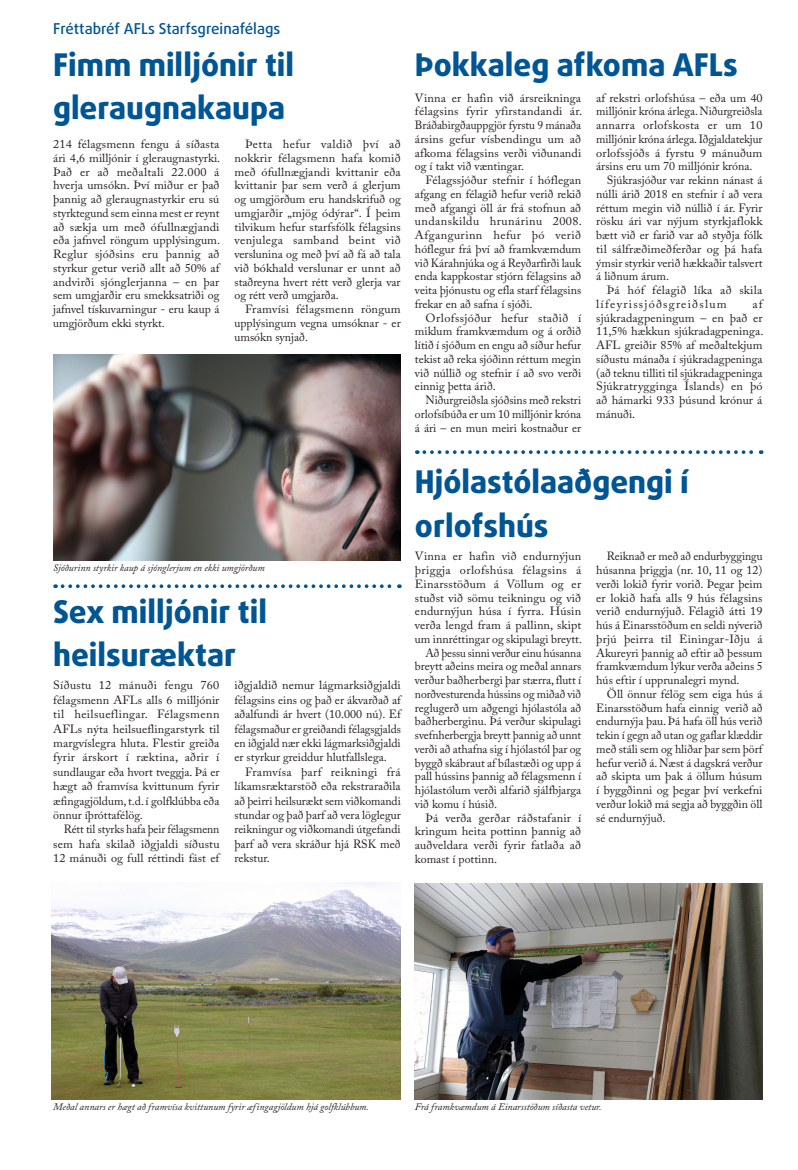
<style>
.page{position:relative;width:798px;height:1170px;background:#fff}
.page>*{position:absolute;margin:0;border:0;box-sizing:border-box;transform-origin:0 0}
.t1{font:800 31.25px/43.8px "Daxline Pro";color:#005595}
.t2{font:500 15px "Daxline Pro";color:#005595}
.t3{font:11.88px/13.8px "Adobe Caslon Pro";color:#231f20;text-align:justify}
.t4{font:11.88px "Adobe Caslon Pro";letter-spacing:.02em;color:#231f20}
.t5{font:11.88px "Adobe Caslon Pro";letter-spacing:.025em;color:#231f20}
.t6{font:11.88px "Adobe Caslon Pro";letter-spacing:.1em;color:#231f20}
.t7{font:italic 10px "Adobe Caslon Pro";color:#231f20}
</style>
<div class="page">
<img style="left:53px;top:354px;width:347px;height:206px">
<img style="left:51px;top:882px;width:349px;height:216px">
<svg style="left:62px;top:584px;width:338px;height:4px"></svg>
<svg style="left:424px;top:450px;width:337px;height:4px"></svg>
<img style="left:415px;top:883px;width:347px;height:215px">
<p class="t2" style="left:53px;top:19px;width:228px">Fréttabréf AFLs Starfsgreinafélags</p>
<h1 class="t1" style="left:53px;top:43px;width:242px">Fimm milljónir til gleraugnakaupa</h1>
<h1 class="t1" style="left:415px;top:43px;width:324px">Þokkaleg afkoma AFLs</h1>
<p class="t3" style="left:415px;top:91px;width:169px">Vinna er hafin við ársreikninga félagsins fyrir yfirstandandi ár.<br>Bráðabirgðauppgjör fyrstu 9 mánaða ársins gefur vísbendingu um að afkoma félagsins verði viðunandi og í takt við væntingar.</p>
<p class="t3" style="left:415px;top:173px;width:168px;text-indent:11px">Félagssjóður stefnir í hóflegan afgang en félagið hefur verið rekið með afgangi öll ár frá stofnun að undanskildu hrunárinu 2008.<br>Afgangurinn hefur þó verið hóflegur frá því að framkvæmdum við Kárahnjúka og á Reyðarfirði lauk enda kappkostar stjórn félagsins að veita þjónustu og efla starf félagsins frekar en að safna í sjóði.</p>
<p class="t3" style="left:415px;top:311px;width:168px;text-indent:11px">Orlofssjóður hefur staðið í miklum framkvæmdum og á orðið lítið í sjóðum en engu að síður hefur tekist að reka sjóðinn réttum megin við núllið og stefnir í að svo verði einnig þetta árið.</p>
<p class="t3" style="left:415px;top:393px;width:168px;text-indent:11px">Niðurgreiðsla sjóðsins með rekstri orlofsíbúða er um 10 milljónir króna á ári – en mun meiri kostnaður er</p>
<p class="t3" style="left:596px;top:91px;width:168px">af rekstri orlofshúsa – eða um 40</p>
<p class="t3" style="left:596px;top:104px;width:168px">milljónir króna árlega. Niðurgreiðsla</p>
<p class="t4" style="left:596px;top:118px;width:168px">annarra orlofskosta er um 10</p>
<p class="t3" style="left:596px;top:132px;width:168px">milljónir króna árlega. Iðgjaldatekjur</p>
<p class="t3" style="left:596px;top:146px;width:168px">orlofssjóðs á fyrstu 9 mánuðum</p>
<p class="t3" style="left:596px;top:159px;width:158px">ársins eru um 70 milljónir króna.</p>
<p class="t3" style="left:606px;top:173px;width:157px">Sjúkrasjóður var rekinn nánast á</p>
<p class="t3" style="left:596px;top:187px;width:168px">núlli árið 2018 en stefnir í að vera</p>
<p class="t3" style="left:596px;top:201px;width:168px">réttum megin við núllið í ár. Fyrir</p>
<p class="t3" style="left:596px;top:214px;width:168px">rösku ári var nýjum styrkjaflokk</p>
<p class="t3" style="left:596px;top:228px;width:168px">bætt við er farið var að styðja fólk</p>
<p class="t3" style="left:596px;top:242px;width:168px">til sálfræðimeðferðar og þá hafa</p>
<p class="t3" style="left:596px;top:256px;width:168px">ýmsir styrkir verið hækkaðir talsvert</p>
<p class="t3" style="left:596px;top:269px;width:74px">á liðnum árum.</p>
<p class="t4" style="left:606px;top:283px;width:157px">Þá hóf félagið líka að skila</p>
<p class="t6" style="left:596px;top:297px;width:132px">lífeyrissjóðsgreiðslum</p>
<p class="t3" style="left:53px;top:137px;width:168px">214 félagsmenn fengu á síðasta ári 4,6 milljónir í gleraugnastyrki.<br>Það er að meðaltali 22.000 á hverja umsókn. Því miður er það þannig að gleraugnastyrkir eru sú styrktegund sem einna mest er reynt að sækja um með ófullnægjandi eða jafnvel röngum upplýsingum.<br>Reglur sjóðsins eru þannig að styrkur getur verið allt að 50% af andvirði sjónglerjanna – en þar sem umgjarðir eru smekksatriði og jafnvel tískuvarningur - eru kaup á umgjörðum ekki styrkt.</p>
<p class="t3" style="left:234px;top:137px;width:168px;text-indent:11px">Þetta hefur valdið því að nokkrir félagsmenn hafa komið með ófullnægjandi kvittanir eða kvittanir þar sem verð á glerjum og umgjörðum eru handskrifuð og umgjarðir „mjög ódýrar“. Í þeim tilvikum hefur starfsfólk félagsins venjulega samband beint við verslunina og með því að fá að tala við bókhald verslunar er unnt að staðreyna hvert rétt verð glerja var og rétt verð umgjarða.</p>
<p class="t3" style="left:596px;top:297px;width:169px;text-indent:156px">af sjúkradagpeningum – en það er 11,5% hækkun sjúkradagpeninga.<br>AFL greiðir 85% af meðaltekjum síðustu mánaða í sjúkradagpeninga (að teknu tilliti til sjúkradagpeninga Sjúkratrygginga Íslands) en þó að hámarki 933 þúsund krónur á mánuði.</p>
<p class="t3" style="left:234px;top:302px;width:168px;text-indent:11px">Framvísi félagsmenn röngum upplýsingum vegna umsóknar - er umsókn synjað.</p>
<p class="t7" style="left:53px;top:562px;width:213px">Sjóðurinn styrkir kaup á sjónglerjum en ekki umgjörðum</p>
<h1 class="t1" style="left:53px;top:590px;width:215px">Sex milljónir til heilsuræktar</h1>
<p class="t3" style="left:53px;top:678px;width:168px;line-height:14.4px">Síðustu 12 mánuði fengu 760 félagsmenn AFLs alls 6 milljónir til heilsueflingar. Félagsmenn AFLs nýta heilsueflingarstyrk til margvíslegra hluta. Flestir greiða fyrir árskort í ræktina, aðrir í sundlaugar eða hvort tveggja. Þá er hægt að framvísa kvittunum fyrir æfingagjöldum, t.d. í golfklúbba eða önnur íþróttafélög.</p>
<p class="t3" style="left:53px;top:821px;width:168px;line-height:14.4px;text-indent:11px">Rétt til styrks hafa þeir félagsmenn sem hafa skilað iðgjaldi síðustu 12 mánuði og full réttindi fást ef</p>
<p class="t3" style="left:234px;top:678px;width:168px;line-height:14.4px">iðgjaldið nemur lágmarksiðgjaldi félagsins eins og það er ákvarðað af aðalfundi ár hvert (10.000 nú). Ef félagsmaður er greiðandi félagsgjalds en iðgjald nær ekki lágmarksiðgjaldi er styrkur greiddur hlutfallslega.</p>
<p class="t3" style="left:234px;top:764px;width:168px;line-height:14.4px;text-indent:11px">Framvísa þarf reikningi frá líkamsræktarstöð eða rekstraraðila að þeirri heilsurækt sem viðkomandi stundar og það þarf að vera löglegur reikningur og viðkomandi útgefandi þarf að vera skráður hjá RSK með rekstur.</p>
<h1 class="t1" style="left:415px;top:460px;width:275px">Hjólastólaaðgengi í orlofshús</h1>
<p class="t3" style="left:415px;top:549px;width:168px">Vinna er hafin við endurnýjun</p>
<p class="t5" style="left:415px;top:563px;width:168px">þriggja orlofshúsa félagsins á</p>
<p class="t4" style="left:415px;top:576px;width:168px">Einarsstöðum á Völlum og er</p>
<p class="t3" style="left:415px;top:590px;width:168px">stuðst við sömu teikningu og við</p>
<p class="t3" style="left:415px;top:604px;width:168px">endurnýjun húsa í fyrra. Húsin</p>
<p class="t3" style="left:415px;top:618px;width:168px">verða lengd fram á pallinn, skipt</p>
<p class="t3" style="left:415px;top:632px;width:168px">um innréttingar og skipulagi breytt.</p>
<p class="t3" style="left:425px;top:645px;width:157px">Að þessu sinni verður einu húsanna</p>
<p class="t3" style="left:415px;top:659px;width:168px">breytt aðeins meira og meðal annars</p>
<p class="t3" style="left:415px;top:673px;width:168px">verður baðherbergi þar stærra, flutt í</p>
<p class="t3" style="left:415px;top:687px;width:168px">norðvesturenda hússins og miðað við</p>
<p class="t3" style="left:415px;top:700px;width:168px">reglugerð um aðgengi hjólastóla að</p>
<p class="t3" style="left:415px;top:714px;width:168px">baðherberginu. Þá verður skipulagi</p>
<p class="t3" style="left:415px;top:728px;width:168px">svefnherbergja breytt þannig að unnt</p>
<p class="t3" style="left:415px;top:742px;width:168px">verði að athafna sig í hjólastól þar og</p>
<p class="t3" style="left:415px;top:755px;width:167px">byggð skábraut af bílastæði og upp á</p>
<p class="t3" style="left:415px;top:769px;width:168px">pall hússins þannig að félagsmenn í</p>
<p class="t3" style="left:415px;top:783px;width:168px">hjólastólum verði alfarið sjálfbjarga</p>
<p class="t3" style="left:415px;top:797px;width:84px">við komu í húsið.</p>
<p class="t3" style="left:425px;top:810px;width:157px">Þá verða gerðar ráðstafanir í</p>
<p class="t3" style="left:415px;top:824px;width:168px">kringum heita pottinn þannig að</p>
<p class="t3" style="left:415px;top:838px;width:168px">auðveldara verði fyrir fatlaða að</p>
<p class="t3" style="left:415px;top:852px;width:84px">komast í pottinn.</p>
<p class="t3" style="left:596px;top:549px;width:168px;text-indent:11px">Reiknað er með að endurbyggingu húsanna þriggja (nr. 10, 11 og 12) verði lokið fyrir vorið. Þegar þeim er lokið hafa alls 9 hús félagsins verið endurnýjuð. Félagið átti 19 hús á Einarsstöðum en seldi nýverið þrjú þeirra til Einingar-Iðju á Akureyri þannig að eftir að þessum framkvæmdum lýkur verða aðeins 5 hús eftir í upprunalegri mynd.</p>
<p class="t3" style="left:596px;top:687px;width:168px;text-indent:11px">Öll önnur félög sem eiga hús á Einarsstöðum hafa einnig verið að endurnýja þau. Þá hafa öll hús verið tekin í gegn að utan og gaflar klæddir með stáli sem og hliðar þar sem þörf hefur verið á. Næst á dagskrá verður að skipta um þak á öllum húsum í byggðinni og þegar því verkefni verður lokið má segja að byggðin öll sé endurnýjuð.</p>
<p class="t7" style="left:53px;top:1100px;width:317px">Meðal annars er hægt að framvísa kvittunum fyrir æfingagjöldum hjá golfklúbbum.</p>
<p class="t7" style="left:415px;top:1100px;width:188px">Frá framkvæmdum á Einarsstöðum síðasta vetur.</p>
</div>
